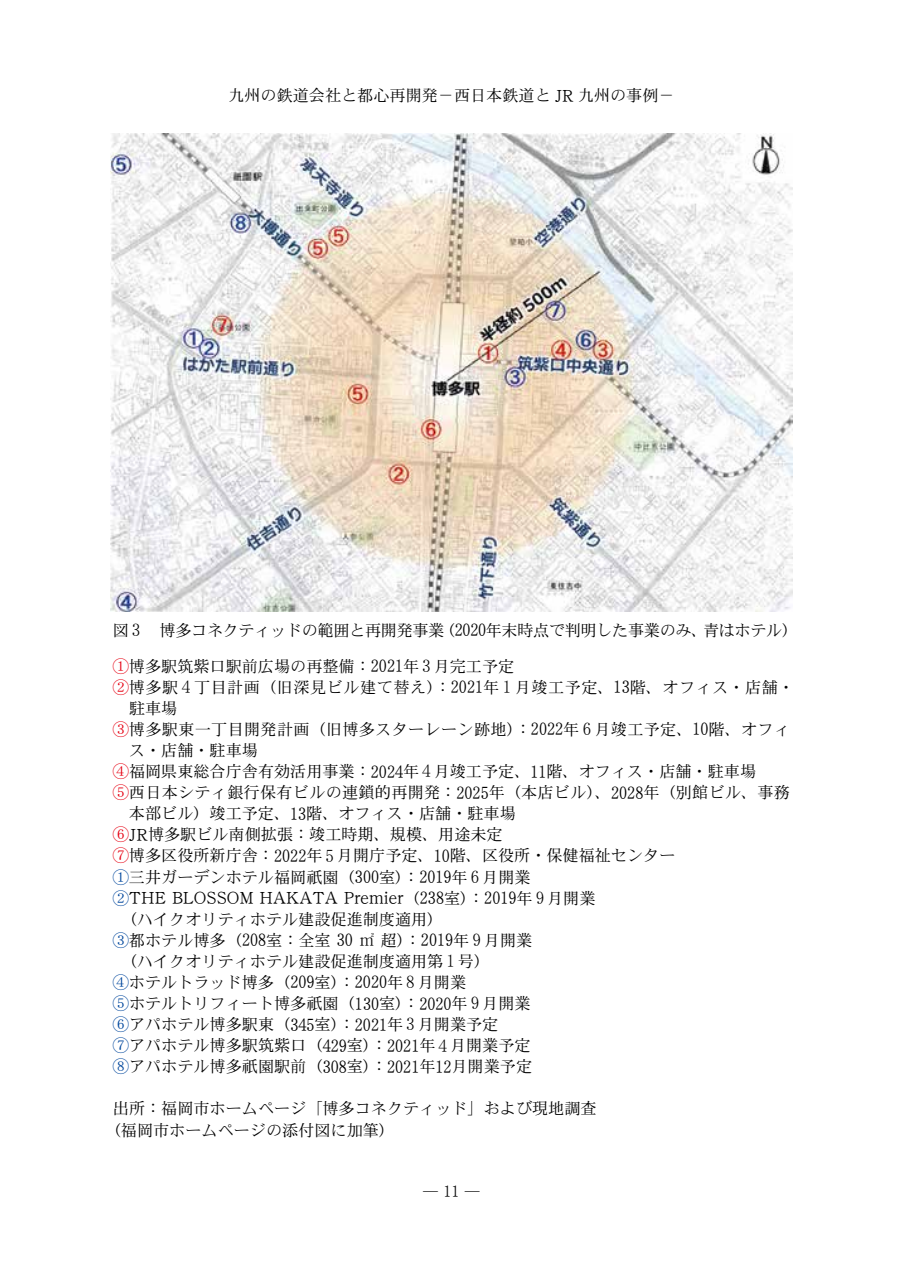
<style>
.page{position:relative;width:903px;height:1275px;background:#fff}
.page>*{position:absolute;margin:0;border:0;box-sizing:border-box;transform-origin:0 0}
.t1{font:18.72px "DFHS Mincho Pro 5 W3";color:#000;scale:.91 1}
.t2{font:16.1px/21px "DFHS Mincho Pro 5 W3";color:#000}
.t3{font:16.1px "DFHS Mincho Pro 5 W3";letter-spacing:-.02em;color:#000}
.t4{font:16.1px "DFHS Mincho Pro 5 W3";letter-spacing:.035em;color:#000}
.t5{font:16.1px "DFHS Mincho Pro 5 W3";letter-spacing:.02em;color:#000}
.t6{font:14.88px "DFHS Mincho Pro 5 W3";color:#000}
.s1{font-size:18.72px}
.s2{font-size:16.62px}
.s3{font-size:19.07px}
.s4{color:#e60012}
.s5{color:#00479d}
.s6{font-size:16.1px;color:#00479d}
.s7{font-size:16.1px}
.s8{font-size:17.5px}
</style>
<div class="page">
<img style="left:111px;top:133px;width:681px;height:479px">
<p class="t2" style="left:228px;top:85px;width:448px">九州の鉄道会社と都心再開発－西日本鉄道と <span class="s1">JR</span> 九州の事例－</p>
<p class="t3" style="left:113px;top:621px;width:687px">図<span class="s2">３</span>　博多コネクティッドの範囲と再開発事業（<span class="s3">2020</span>年末時点で判明した事業のみ、青はホテル）</p>
<p class="t2" style="left:113px;top:655px;width:403px"><span class="s4">①</span>博多駅筑紫口駅前広場の再整備：<span class="s3">2021</span>年<span class="s2">３</span>月完工予定</p>
<p class="t4" style="left:113px;top:678px;width:683px"><span class="s4">②</span>博多駅<span class="s2">４</span>丁目計画（旧深見ビル建て替え）：<span class="s3">2021</span>年<span class="s2">１</span>月竣工予定、<span class="s3">13</span>階、オフィス・店舗・</p>
<p class="t2" style="left:129px;top:697px;width:50px">駐車場</p>
<p class="t5" style="left:113px;top:720px;width:679px"><span class="s4">③</span>博多駅東一丁目開発計画（旧博多スターレーン跡地）：<span class="s3">2022</span>年<span class="s2">６</span>月竣工予定、<span class="s3">10</span>階、オフィ</p>
<p class="t2" style="left:129px;top:739px;width:130px">ス・店舗・駐車場</p>
<p class="t2" style="left:113px;top:761px;width:645px"><span class="s4">④</span>福岡県東総合庁舎有効活用事業：<span class="s3">2024</span>年<span class="s2">４</span>月竣工予定、<span class="s3">11</span>階、オフィス・店舗・駐車場</p>
<p class="t2" style="left:113px;top:782px;width:679px"><span class="s4">⑤</span>西日本シティ銀行保有ビルの連鎖的再開発：<span class="s3">2025</span>年（本店ビル）、<span class="s3">2028</span>年（別館ビル、事務</p>
<p class="t2" style="left:129px;top:803px;width:388px">本部ビル）竣工予定、<span class="s3">13</span>階、オフィス・店舗・駐車場</p>
<p class="t2" style="left:113px;top:824px;width:391px"><span class="s4">⑥</span><span class="s1">JR</span>博多駅ビル南側拡張：竣工時期、規模、用途未定</p>
<p class="t2" style="left:113px;top:845px;width:564px"><span class="s4">⑦</span>博多区役所新庁舎：<span class="s3">2022</span>年<span class="s2">５</span>月開庁予定、<span class="s3">10</span>階、区役所・保健福祉センター</p>
<p class="t2" style="left:113px;top:866px;width:419px"><span class="s5">①</span>三井ガーデンホテル福岡祇園（<span class="s3">300</span>室）：<span class="s3">2019</span>年<span class="s2">６</span>月開業</p>
<p class="t1" style="left:113px;top:887px;width:532px"><span class="s6">②</span>THE BLOSSOM HAKATA Premier<span class="s7">（</span><span class="s3">238</span><span class="s7">室）：</span><span class="s3">2019</span><span class="s7">年</span><span class="s2">９</span><span class="s7">月開業</span></p>
<p class="t2" style="left:113px;top:908px;width:421px">　（ハイクオリティホテル建設促進制度適用）<br><span class="s5">③</span>都ホテル博多（<span class="s3">208</span>室：全室 <span class="s3">30</span> ㎡超）：<span class="s3">2019</span>年<span class="s2">９</span>月開業　（ハイクオリティホテル建設促進制度適用第<span class="s2">１</span>号）<br><span class="s5">④</span>ホテルトラッド博多（<span class="s3">209</span>室）：<span class="s3">2020</span>年<span class="s2">８</span>月開業<br><span class="s5">⑤</span>ホテルトリフィート博多祇園（<span class="s3">130</span>室）：<span class="s3">2020</span>年<span class="s2">９</span>月開業<br><span class="s5">⑥</span>アパホテル博多駅東（<span class="s3">345</span>室）：<span class="s3">2021</span>年<span class="s2">３</span>月開業予定<br><span class="s5">⑦</span>アパホテル博多駅筑紫口（<span class="s3">429</span>室）：<span class="s3">2021</span>年<span class="s2">４</span>月開業予定<br><span class="s5">⑧</span>アパホテル博多祇園駅前（<span class="s3">308</span>室）：<span class="s3">2021</span>年<span class="s3">12</span>月開業予定</p>
<p class="t2" style="left:105px;top:1098px;width:493px;text-indent:8px">出所：福岡市ホームページ「博多コネクティッド」および現地調査（福岡市ホームページの添付図に加筆）</p>
<p class="t6" style="left:423px;top:1183px;width:58px">―<span class="s8">11</span>―</p>
</div>
